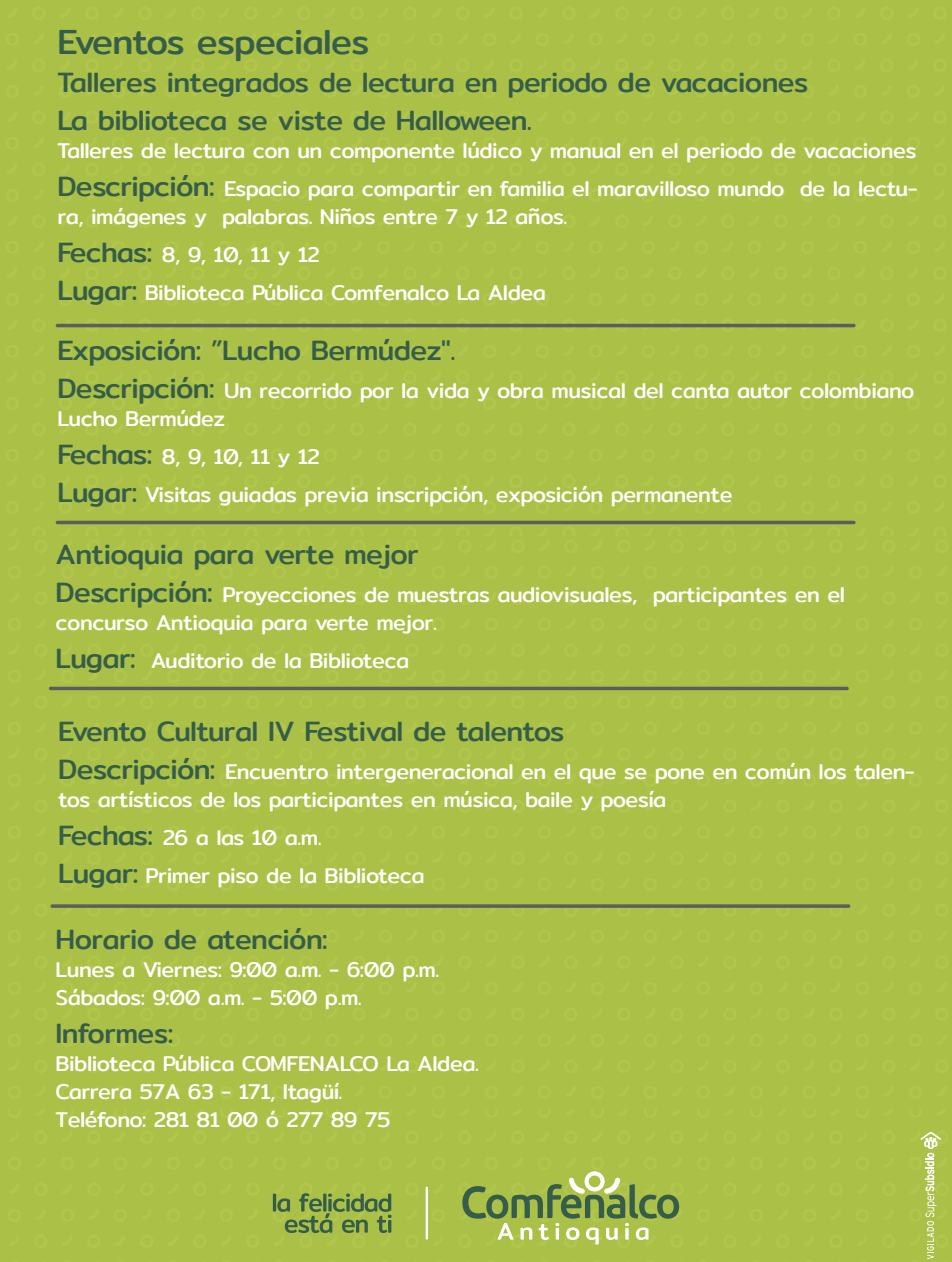
<style>
.page{position:relative;width:952px;height:1262px;background:#fff}
.page>*{position:absolute;margin:0;border:0;box-sizing:border-box;transform-origin:0 0}
.t1{font:35px "Mitr";letter-spacing:-.025em;color:#355d4a}
.t2{font:28px/38px "Mitr";letter-spacing:-.025em;color:#355d4a}
.t3{font:21.53px/28px "Mitr";letter-spacing:-.025em;color:#fff}
.s1{font-size:28px;color:#355d4a}
</style>
<div class="page">
<div style="left:0;top:0;width:952px;height:536px;background:#aac047"></div>
<div style="left:0;top:529px;width:952px;height:581px;background:#aac047"></div>
<div style="left:0;top:1110px;width:952px;height:152px;background:#aac047"></div>
<hr style="left:426px;top:1186px;width:2px;height:53px;background:#fff">
<svg style="left:273px;top:1193px;width:119px;height:40px"></svg>
<svg style="left:462px;top:1171px;width:217px;height:73px"></svg>
<svg style="left:920px;top:1132px;width:21px;height:127px"></svg>
<hr style="left:57px;top:324px;width:797px;height:3px;background:#5d5d5d">
<hr style="left:57px;top:521px;width:797px;height:3px;background:#5d5d5d">
<hr style="left:51px;top:687px;width:796px;height:3px;background:#5d5d5d">
<svg style="left:52px;top:904px;width:797px;height:4px;background:#66695a"></svg>
<h1 class="t1" style="left:57px;top:16px;width:314px">Eventos especiales</h1>
<h2 class="t2" style="left:57px;top:63px;width:753px">Talleres integrados de lectura en periodo de vacaciones<br>La biblioteca se viste de Halloween.</h2>
<p class="t3" style="left:57px;top:131px;width:862px;line-height:38px">Talleres de lectura con un componente lúdico y manual en el periodo de vacaciones<br><span class="s1">Descripción:</span> Espacio para compartir en familia el maravilloso mundo de la lectu-</p>
<p class="t3" style="left:57px;top:198px;width:511px;line-height:38px">ra, imágenes y palabras. Niños entre 7 y 12 años.<br><span class="s1">Fechas:</span> 8, 9, 10, 11 y 12<br><span class="s1">Lugar:</span> Biblioteca Pública Comfenalco La Aldea</p>
<h2 class="t2" style="left:57px;top:331px;width:400px">Exposición: ”Lucho Bermúdez".</h2>
<p class="t3" style="left:57px;top:376px;width:859px"><span class="s1">Descripción:</span> Un recorrido por la vida y obra musical del canta autor colombiano<br>Lucho Bermúdez</p>
<p class="t3" style="left:57px;top:437px;width:677px;line-height:38px"><span class="s1">Fechas:</span> 8, 9, 10, 11 y 12<br><span class="s1">Lugar:</span> Visitas guiadas previa inscripción, exposición permanente</p>
<h2 class="t2" style="left:56px;top:535px;width:365px">Antioquia para verte mejor</h2>
<p class="t3" style="left:56px;top:580px;width:791px"><span class="s1">Descripción:</span> Proyecciones de muestras audiovisuales, participantes en el concurso Antioquia para verte mejor.</p>
<p class="t3" style="left:56px;top:646px;width:355px"><span class="s1">Lugar:</span> Auditorio de la Biblioteca</p>
<h2 class="t2" style="left:58px;top:712px;width:508px">Evento Cultural IV Festival de talentos</h2>
<p class="t3" style="left:58px;top:757px;width:858px"><span class="s1">Descripción:</span> Encuentro intergeneracional en el que se pone en común los talen&shy;tos artísticos de los participantes en música, baile y poesía</p>
<p class="t3" style="left:58px;top:818px;width:368px;line-height:38px"><span class="s1">Fechas:</span> 26 a las 10 a.m.<br><span class="s1">Lugar:</span> Primer piso de la Biblioteca</p>
<h2 class="t2" style="left:56px;top:920px;width:274px">Horario de atención:</h2>
<p class="t3" style="left:56px;top:955px;width:385px">Lunes a Viernes: 9:00 a.m. - 6:00 p.m.<br>Sábados: 9:00 a.m. - 5:00 p.m.</p>
<h2 class="t2" style="left:56px;top:1014px;width:119px">Informes:</h2>
<p class="t3" style="left:56px;top:1049px;width:425px">Biblioteca Pública COMFENALCO La Aldea.<br>Carrera 57A 63 - 171, Itagüí.<br>Teléfono: 281 81 00 ó 277 89 75</p>
</div>
